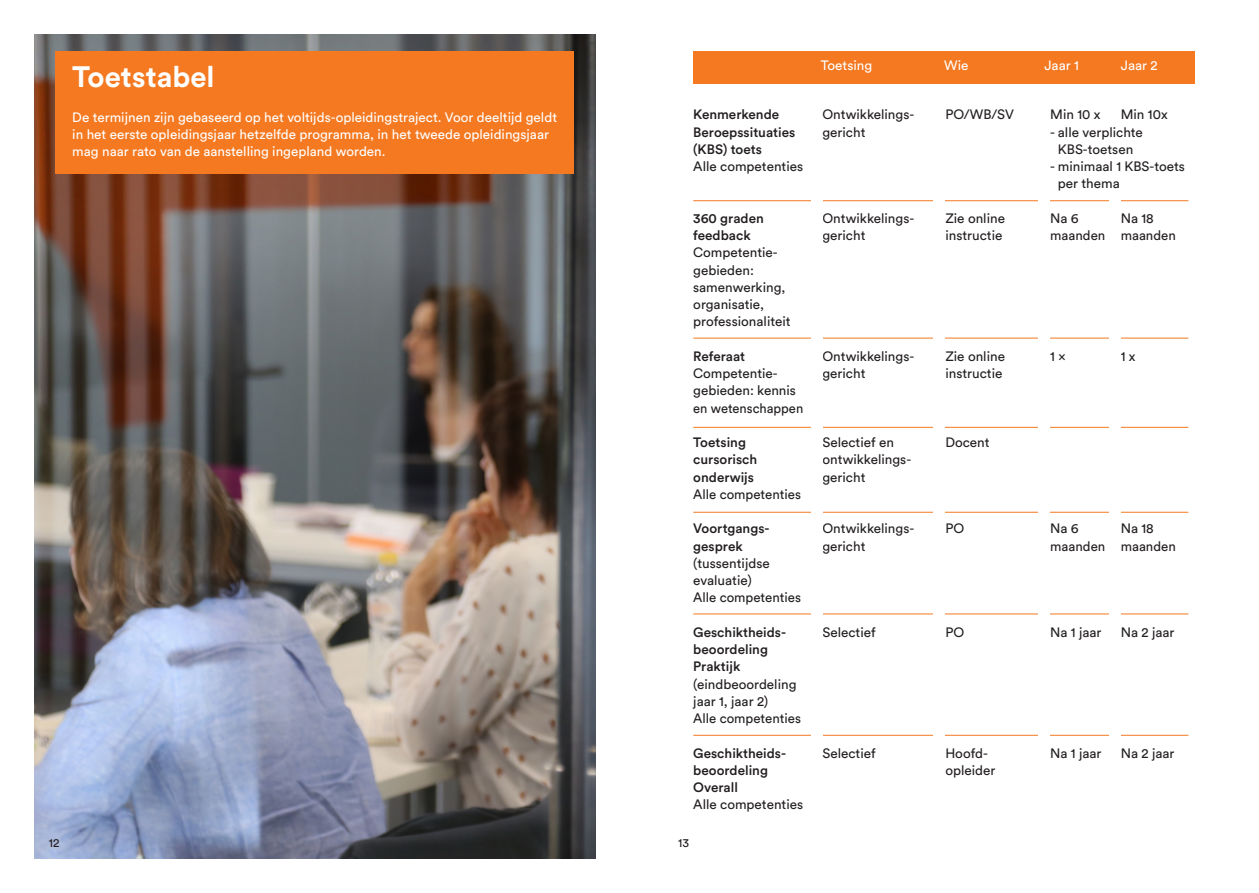
<style>
.page{position:relative;width:1259px;height:893px;background:#fff}
.page>*{position:absolute;margin:0;border:0;box-sizing:border-box;transform-origin:0 0}
.t1{font:700 29.25px "Circular Pro";color:#fff}
.t2{font:13.5px/17.2px "Circular Pro";color:#231f20}
.t3{font:13.5px/17.2px "Circular Pro";color:#fff}
.t4{font:500 13.5px/17.2px "Circular Pro";color:#231f20}
.t5{font:12px "Circular Pro";color:#231f20}
</style>
<div class="page">
<img style="left:34px;top:34px;width:561px;height:825px">
<div style="left:693px;top:51px;width:502px;height:32px;background:#f47921"></div>
<div style="left:55px;top:51px;width:519px;height:122px;background:#f47921"></div>
<hr style="left:693px;top:200px;width:495px;height:1px;background:#f47921">
<hr style="left:693px;top:338px;width:495px;height:1px;background:#f47921">
<hr style="left:693px;top:427px;width:495px;height:1px;background:#f47921">
<hr style="left:693px;top:512px;width:495px;height:1px;background:#f47921">
<hr style="left:693px;top:614px;width:495px;height:1px;background:#f47921">
<hr style="left:693px;top:735px;width:495px;height:1px;background:#f47921">
<div style="left:810px;top:173px;width:12px;height:579px;background:#fff"></div>
<div style="left:933px;top:173px;width:12px;height:579px;background:#fff"></div>
<div style="left:1038px;top:173px;width:12px;height:579px;background:#fff"></div>
<div style="left:1109px;top:191px;width:12px;height:561px;background:#fff"></div>
<h1 class="t1" style="left:72px;top:57px;width:144px">Toetstabel</h1>
<p class="t3" style="left:72px;top:108px;width:486px">De termijnen zijn gebaseerd op het voltijds-opleidingstraject. Voor deeltijd geldt in het eerste opleidingsjaar hetzelfde programma, in het tweede opleidingsjaar mag naar rato van de aanstelling ingepland worden.</p>
<p class="t4" style="left:693px;top:105px;width:104px">Kenmerkende<br>Beroepssituaties (KBS) toets</p>
<p class="t2" style="left:693px;top:157px;width:111px">Alle competenties</p>
<p class="t4" style="left:693px;top:209px;width:72px">360 graden feedback</p>
<p class="t2" style="left:693px;top:243px;width:99px">Competentie&shy;gebieden: samenwerking, organisatie, professionaliteit</p>
<p class="t4" style="left:693px;top:347px;width:53px">Referaat</p>
<p class="t2" style="left:693px;top:364px;width:111px">Competentie&shy;gebieden: kennis en wetenschappen</p>
<p class="t4" style="left:693px;top:433px;width:66px">Toetsing cursorisch onderwijs</p>
<p class="t2" style="left:693px;top:485px;width:109px">Alle competenties</p>
<p class="t4" style="left:693px;top:519px;width:78px">Voortgangs&shy;gesprek</p>
<p class="t2" style="left:693px;top:554px;width:109px">(tussentijdse evaluatie)<br>Alle competenties</p>
<p class="t4" style="left:693px;top:623px;width:94px">Geschiktheids&shy;beoordeling<br>Praktijk</p>
<p class="t2" style="left:693px;top:675px;width:109px">(eindbeoordeling jaar 1, jaar 2)<br>Alle competenties</p>
<p class="t4" style="left:693px;top:744px;width:94px">Geschiktheids&shy;beoordeling<br>Overall</p>
<p class="t2" style="left:693px;top:795px;width:111px">Alle competenties</p>
<p class="t5" style="left:49px;top:835px;width:12px">12</p>
<p class="t5" style="left:678px;top:835px;width:12px">13</p>
<p class="t3" style="left:821px;top:56px;width:53px">Toetsing</p>
<p class="t3" style="left:944px;top:56px;width:26px">Wie</p>
<p class="t3" style="left:1044px;top:56px;width:36px">Jaar 1</p>
<p class="t3" style="left:1121px;top:56px;width:38px">Jaar 2</p>
<p class="t2" style="left:822px;top:105px;width:93px">Ontwikkelings&shy;gericht</p>
<p class="t2" style="left:822px;top:209px;width:93px">Ontwikkelings&shy;gericht</p>
<p class="t2" style="left:945px;top:105px;width:70px">PO/WB/SV</p>
<p class="t2" style="left:945px;top:209px;width:61px">Zie online instructie</p>
<p class="t2" style="left:1050px;top:105px;width:52px">Min 10 x</p>
<p class="t2" style="left:1120px;top:105px;width:48px">Min 10x</p>
<p class="t2" style="left:1050px;top:123px;width:94px;text-align:center">- alle verplichte<br>KBS-toetsen</p>
<p class="t2" style="left:1058px;top:157px;width:129px;text-indent:-8px">- minimaal 1 KBS-toets per thema</p>
<p class="t2" style="left:1050px;top:209px;width:30px">Na 6</p>
<p class="t2" style="left:1050px;top:209px;width:127px;text-indent:70px">Na 18 maanden maanden</p>
<p class="t2" style="left:822px;top:347px;width:93px">Ontwikkelings&shy;gericht</p>
<p class="t2" style="left:945px;top:347px;width:61px">Zie online instructie</p>
<p class="t2" style="left:1050px;top:347px;width:17px">1 x</p>
<p class="t2" style="left:1120px;top:347px;width:16px">1 x</p>
<p class="t2" style="left:822px;top:433px;width:90px">Selectief en ontwikkelings&shy;gericht</p>
<p class="t2" style="left:822px;top:519px;width:93px">Ontwikkelings&shy;gericht</p>
<p class="t2" style="left:945px;top:433px;width:46px">Docent</p>
<p class="t2" style="left:945px;top:519px;width:20px">PO</p>
<p class="t2" style="left:1050px;top:519px;width:127px;text-indent:70px">Na 18 maanden maanden</p>
<p class="t2" style="left:1050px;top:519px;width:30px">Na 6</p>
<p class="t2" style="left:822px;top:623px;width:55px">Selectief</p>
<p class="t2" style="left:945px;top:623px;width:20px">PO</p>
<p class="t2" style="left:1050px;top:623px;width:53px">Na 1 jaar</p>
<p class="t2" style="left:1120px;top:623px;width:55px">Na 2 jaar</p>
<p class="t2" style="left:822px;top:744px;width:55px">Selectief</p>
<p class="t2" style="left:945px;top:744px;width:52px">Hoofd&shy;opleider</p>
<p class="t2" style="left:1050px;top:744px;width:53px">Na 1 jaar</p>
<p class="t2" style="left:1120px;top:744px;width:55px">Na 2 jaar</p>
</div>
